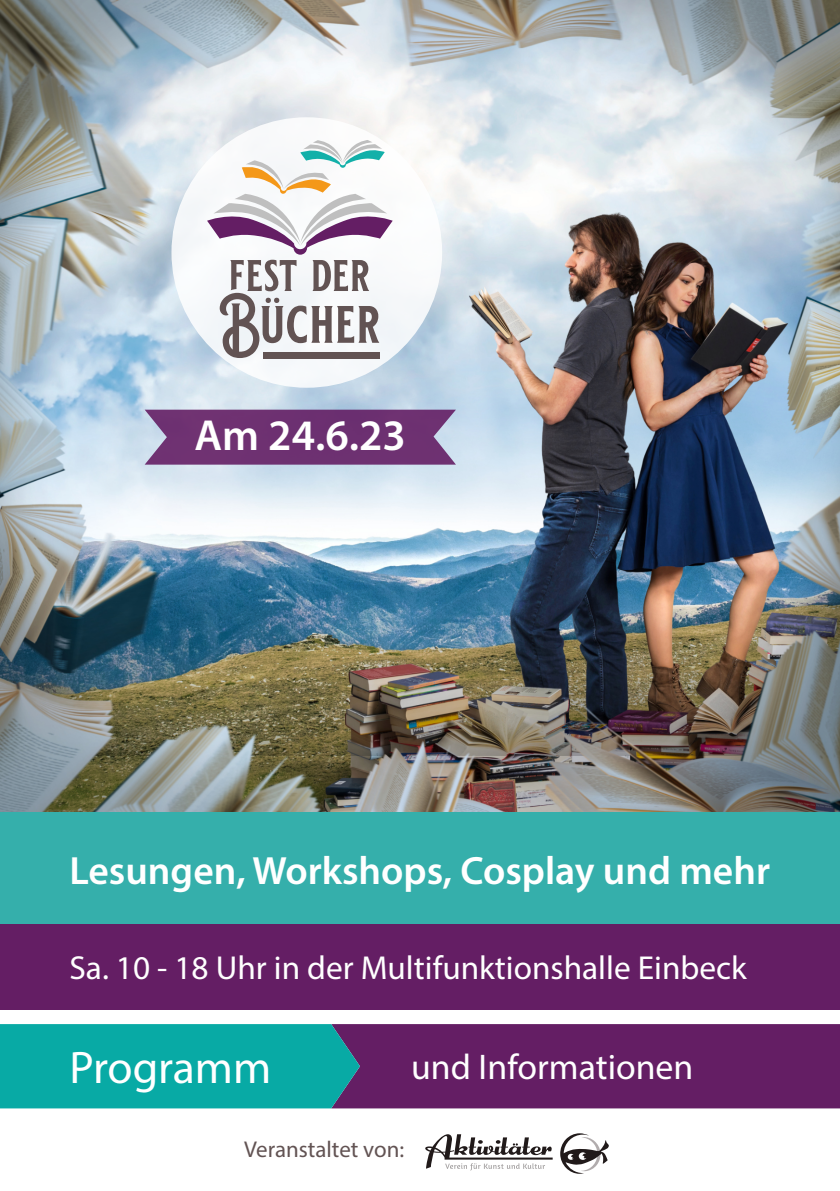
<style>
.page{position:relative;width:840px;height:1191px;background:#fff}
.page>*{position:absolute;margin:0;border:0;box-sizing:border-box;transform-origin:0 0}
.t1{font:45.8px "Myriad Pro";letter-spacing:-.005em;color:#fff}
.t2{font:600 43.6px "Myriad Pro";color:#fff}
.t3{font:600 39.6px "Myriad Pro";color:#fff}
.t4{font:35.8px "Myriad Pro";color:#fff}
.t5{font:33.2px "Myriad Pro";color:#fff}
.t6{font:22.8px "Myriad Pro";color:#625353}
</style>
<div class="page">
<img style="left:0;top:0;width:839px;height:812px">
<div style="left:171px;top:117px;width:271px;height:271px;background:#f8fafb;border-radius:50%"></div>
<svg style="left:207px;top:140px;width:185px;height:218px"></svg>
<div style="left:263px;top:352px;width:116px;height:6px;background:#625353"></div>
<div style="left:0;top:812px;width:839px;height:113px;background:#35afab"></div>
<div style="left:0;top:924px;width:839px;height:86px;background:#641e64"></div>
<svg style="left:144px;top:410px;width:311px;height:54px;background:#743d7a"></svg>
<svg style="left:425px;top:1134px;width:127px;height:36px"></svg>
<svg style="left:560px;top:1133px;width:48px;height:40px"></svg>
<div style="left:360px;top:1024px;width:479px;height:84px;background:#641e64"></div>
<div style="left:0;top:1024px;width:360px;height:84px;background:#08aaa5"></div>
<h2 class="t2" style="left:194px;top:418px;width:213px">Am 24.6.23</h2>
<p class="t3" style="left:69px;top:854px;width:701px">Lesungen, Workshops, Cosplay und mehr</p>
<p class="t5" style="left:69px;top:954px;width:678px">Sa. 10 - 18 Uhr in der Multifunktionshalle Einbeck</p>
<h1 class="t1" style="left:69px;top:1048px;width:203px">Programm</h1>
<p class="t4" style="left:411px;top:1052px;width:283px">und Informationen</p>
<p class="t6" style="left:244px;top:1139px;width:161px">Veranstaltet von:</p>
</div>
